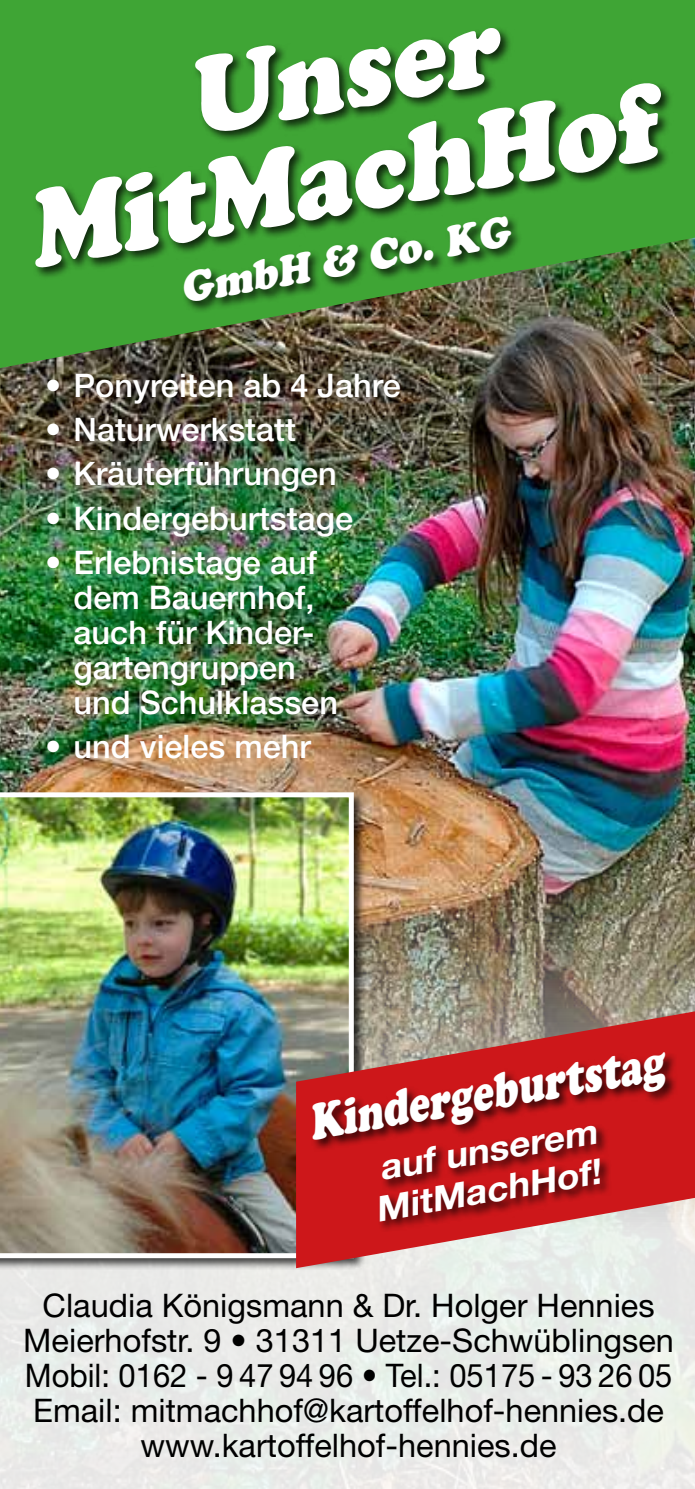
<style>
.page{position:relative;width:695px;height:1489px;background:#fff}
.page>*{position:absolute;margin:0;border:0;box-sizing:border-box;transform-origin:0 0}
.t1{font:italic 107.5px/102.2px "Cooper Black Std";color:#fff;text-align:center;scale:.91 1}
.t2{font:italic 50px "Cooper Black Std";color:#fff;scale:.75 1}
.t3{font:italic 42.5px "Cooper Black Std";color:#fff;scale:.91 1}
.t4{font:italic 700 35px/40px "Helvetica Neue LT Std";color:#fff;text-align:center;scale:1.06 1}
.t5{font:32.5px/35px "Helvetica Neue LT Std";color:#000;text-align:center}
.t6{font:500 32.5px/35px "Helvetica Neue LT Std";color:#fff}
</style>
<div class="page">
<div style="left:0;top:0;width:694px;height:1488px;background:#3fa535"></div>
<img style="left:0;top:238px;width:694px;height:609px">
<svg style="left:0;top:847px;width:694px;height:641px;background:#d5d3ca"></svg>
<div style="left:0;top:789px;width:366px;height:481px;background:#000;opacity:.75"></div>
<img style="left:0;top:792px;width:354px;height:466px">
<div style="left:33px;top:26px;width:640px;height:287px;background:#000;opacity:.75"></div>
<svg style="left:296px;top:990px;width:398px;height:278px;background:#c07772"></svg>
<div style="left:377px;top:1123px;width:234px;height:109px;background:#000;opacity:.75"></div>
<div style="left:311px;top:1050px;width:367px;height:102px;background:#000;opacity:.75"></div>
<h1 class="t1" style="left:1px;top:79px;width:701px;rotate:-10deg">Unser<br>MitMachHof</h1>
<h3 class="t3" style="left:176px;top:263px;width:368px;rotate:-10deg">GmbH &amp; Co. KG</h3>
<p class="t6" style="left:45px;top:367px;width:357px">• Ponyreiten ab 4 Jahre</p>
<p class="t6" style="left:45px;top:411px;width:252px">• Naturwerkstatt</p>
<p class="t6" style="left:45px;top:456px;width:293px">• Kräuterführungen</p>
<p class="t6" style="left:45px;top:500px;width:309px">• Kindergeburtstage</p>
<p class="t6" style="left:74px;top:544px;width:266px;text-indent:-28px">• Erlebnistage auf dem Bauernhof, auch für Kinder&shy;gartengruppen und Schulklassen</p>
<p class="t6" style="left:45px;top:728px;width:267px">• und vieles mehr</p>
<h2 class="t2" style="left:304px;top:1093px;width:480px;rotate:-10deg">Kindergeburtstag</h2>
<p class="t4" style="left:365px;top:1149px;width:219px;rotate:-10deg">auf unserem<br>MitMachHof!</p>
<p class="t5" style="left:23px;top:1287px;width:652px">Claudia Königsmann &amp; Dr. Holger Hennies Meierhofstr. 9 • 31311 Uetze-Schwüblingsen Mobil: 0162 - 9 47 94 96 • Tel.: 05175 - 93 26 05<br>Email: mitmachhof@kartoffelhof-hennies.de www.kartoffelhof-hennies.de</p>
</div>
